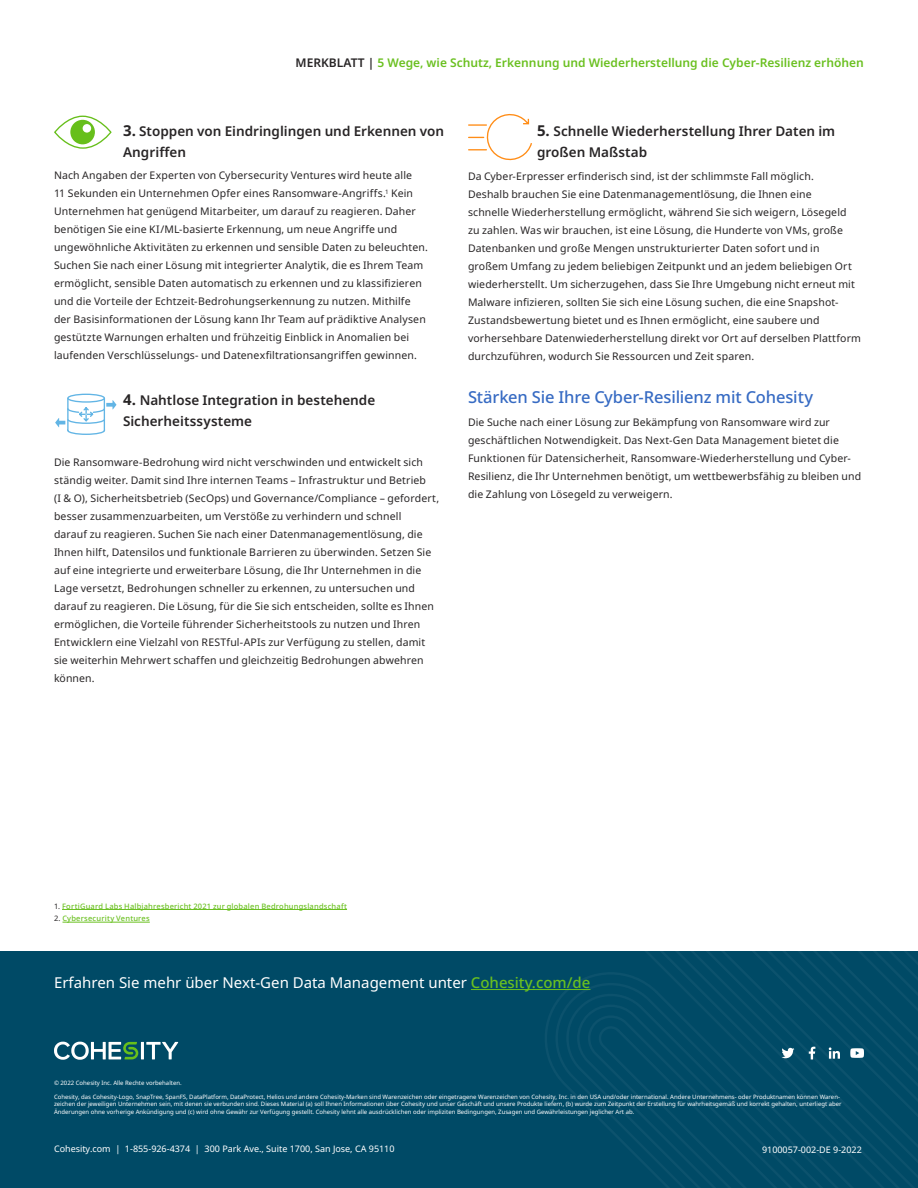
<style>
.page{position:relative;width:918px;height:1188px;background:#fff}
.page>*{position:absolute;margin:0;border:0;box-sizing:border-box;transform-origin:0 0}
.Subtitle_1{font:500 16.5px "Noto Sans";letter-spacing:-.01em;color:#376bc3}
.t1{font:15px "Noto Sans";color:#fff}
.Subtitle_3_TS{font:600 13.5px/21px "Noto Sans";color:#282526}
.t2{font:600 12px "Noto Sans";color:#6ac020}
.Body{font:10.5px/18px "Noto Sans";letter-spacing:.01em;color:#282526}
.t3{font:9px "Noto Sans";color:#fff}
.footnote_2{font:500 7.5px "Noto Sans";letter-spacing:.025em;color:#6ac020}
.t4{font:6px/7.2px "Noto Sans";color:#fff}
.s1{color:#282526}
.s2{font-weight:700;font-size:15px}
.s3{font-weight:400;color:#282526}
.s4{font-weight:500;color:#6ac020}
</style>
<div class="page">
<div style="left:0;top:952px;width:918px;height:236px;background:#004a66"></div>
<svg style="left:545px;top:973px;width:78px;height:170px"></svg>
<svg style="left:623px;top:951px;width:295px;height:237px"></svg>
<hr style="left:141px;top:1042px;width:3px;height:17px;background:#fff">
<svg style="left:146px;top:1042px;width:32px;height:17px"></svg>
<svg style="left:54px;top:1042px;width:84px;height:18px"></svg>
<hr style="left:471px;top:989px;width:119px;height:1px;background:#6ac020">
<svg style="left:751px;top:951px;width:167px;height:219px"></svg>
<hr style="left:62px;top:909px;width:285px;height:1px;background:#6ac020">
<hr style="left:63px;top:922px;width:87px;height:1px;background:#6ac020">
<div style="left:54px;top:116px;width:57px;height:33px;border:1px solid #67bf1b;border-radius:50%"></div>
<div style="left:70px;top:120px;width:25px;height:24px;background:#67bf1b;border-radius:50%"></div>
<div style="left:83px;top:124px;width:8px;height:9px;background:#fff;border-radius:50%"></div>
<svg style="left:55px;top:393px;width:62px;height:42px"></svg>
<svg style="left:469px;top:113px;width:63px;height:48px"></svg>
<p class="t2" style="left:296px;top:54px;width:570px"><span class="s1">MERKBLATT |</span> 5 Wege, wie Schutz, Erkennung und Wiederherstellung die Cyber-Resilienz erhöhen</p>
<p class="Subtitle_3_TS" style="left:123px;top:121px;width:323px"><span class="s2">3.</span> Stoppen von Eindringlingen und Erkennen von<br>Angriffen</p>
<p class="Body" style="left:54px;top:166px;width:375px">Nach Angaben der Experten von Cybersecurity Ventures wird heute alle<br>11 Sekunden ein Unternehmen Opfer eines Ransomware-Angriffs.<sup>1</sup> Kein Unternehmen hat genügend Mitarbeiter, um darauf zu reagieren. Daher benötigen Sie eine KI/ML-basierte Erkennung, um neue Angriffe und ungewöhnliche Aktivitäten zu erkennen und sensible Daten zu beleuchten.<br>Suchen Sie nach einer Lösung mit integrierter Analytik, die es Ihrem Team ermöglicht, sensible Daten automatisch zu erkennen und zu klassifizieren und die Vorteile der Echtzeit-Bedrohungserkennung zu nutzen. Mithilfe der Basisinformationen der Lösung kann Ihr Team auf prädiktive Analysen gestützte Warnungen erhalten und frühzeitig Einblick in Anomalien bei laufenden Verschlüsselungs- und Datenexfiltrationsangriffen gewinnen.</p>
<p class="Subtitle_3_TS" style="left:123px;top:390px;width:254px"><span class="s2">4.</span> Nahtlose Integration in bestehende<br>Sicherheitssysteme</p>
<p class="Body" style="left:54px;top:453px;width:387px">Die Ransomware-Bedrohung wird nicht verschwinden und entwickelt sich ständig weiter. Damit sind Ihre internen Teams – Infrastruktur und Betrieb<br>(I &amp; O), Sicherheitsbetrieb (SecOps) und Governance/Compliance – gefordert, besser zusammenzuarbeiten, um Verstöße zu verhindern und schnell<br>darauf zu reagieren. Suchen Sie nach einer Datenmanagementlösung, die Ihnen hilft, Datensilos und funktionale Barrieren zu überwinden. Setzen Sie auf eine integrierte und erweiterbare Lösung, die Ihr Unternehmen in die Lage versetzt, Bedrohungen schneller zu erkennen, zu untersuchen und darauf zu reagieren. Die Lösung, für die Sie sich entscheiden, sollte es Ihnen ermöglichen, die Vorteile führender Sicherheitstools zu nutzen und Ihren Entwicklern eine Vielzahl von RESTful-APIs zur Verfügung zu stellen, damit sie weiterhin Mehrwert schaffen und gleichzeitig Bedrohungen abwehren können.</p>
<p class="Subtitle_3_TS" style="left:537px;top:121px;width:300px"><span class="s2">5.</span> Schnelle Wiederherstellung Ihrer Daten im großen Maßstab</p>
<p class="Body" style="left:468px;top:167px;width:395px">Da Cyber-Erpresser erfinderisch sind, ist der schlimmste Fall möglich.<br>Deshalb brauchen Sie eine Datenmanagementlösung, die Ihnen eine<br>schnelle Wiederherstellung ermöglicht, während Sie sich weigern, Lösegeld<br>zu zahlen. Was wir brauchen, ist eine Lösung, die Hunderte von VMs, große Datenbanken und große Mengen unstrukturierter Daten sofort und in großem Umfang zu jedem beliebigen Zeitpunkt und an jedem beliebigen Ort wiederherstellt. Um sicherzugehen, dass Sie Ihre Umgebung nicht erneut mit Malware infizieren, sollten Sie sich eine Lösung suchen, die eine Snapshot-Zustandsbewertung bietet und es Ihnen ermöglicht, eine saubere und vorhersehbare Datenwiederherstellung direkt vor Ort auf derselben Plattform durchzuführen, wodurch Sie Ressourcen und Zeit sparen.</p>
<p class="Subtitle_1" style="left:468px;top:385px;width:347px">Stärken Sie Ihre Cyber-Resilienz mit Cohesity</p>
<p class="Body" style="left:468px;top:413px;width:395px">Die Suche nach einer Lösung zur Bekämpfung von Ransomware wird zur geschäftlichen Notwendigkeit. Das Next-Gen Data Management bietet die Funktionen für Datensicherheit, Ransomware-Wiederherstellung und Cyber-Resilienz, die Ihr Unternehmen benötigt, um wettbewerbsfähig zu bleiben und die Zahlung von Lösegeld zu verweigern.</p>
<p class="footnote_2" style="left:54px;top:901px;width:295px"><span class="s3">1.</span> FortiGuard Labs Halbjahresbericht 2021 zur globalen Bedrohungslandschaft</p>
<p class="footnote_2" style="left:54px;top:913px;width:97px"><span class="s3">2.</span> Cybersecurity Ventures</p>
<p class="t1" style="left:54px;top:972px;width:538px">Erfahren Sie mehr über Next-Gen Data Management unter <span class="s4">Cohesity.com/de</span></p>
<p class="t4" style="left:54px;top:1079px;width:129px">© 2022 Cohesity Inc. Alle Rechte vorbehalten.</p>
<p class="t4" style="left:54px;top:1093px;width:789px">Cohesity, das Cohesity-Logo, SnapTree, SpanFS, DataPlatform, DataProtect, Helios und andere Cohesity-Marken sind Warenzeichen oder eingetragene Warenzeichen von Cohesity, Inc. in den USA und/oder international. Andere Unternehmens- oder Produktnamen können Waren&shy;zeichen der jeweiligen Unternehmen sein, mit denen sie verbunden sind. Dieses Material (a) soll Ihnen Informationen über Cohesity und unser Geschäft und unsere Produkte liefern, (b) wurde zum Zeitpunkt der Erstellung für wahrheitsgemäß und korrekt gehalten, unterliegt aber<br>Änderungen ohne vorherige Ankündigung und (c) wird ohne Gewähr zur Verfügung gestellt. Cohesity lehnt alle ausdrücklichen oder impliziten Bedingungen, Zusagen und Gewährleistungen jeglicher Art ab.</p>
<p class="t3" style="left:54px;top:1143px;width:342px">Cohesity.com | 1-855-926-4374 | 300 Park Ave., Suite 1700, San Jose, CA 95110</p>
<p class="t3" style="left:762px;top:1144px;width:101px">9100057-002-DE 9-2022</p>
</div>
